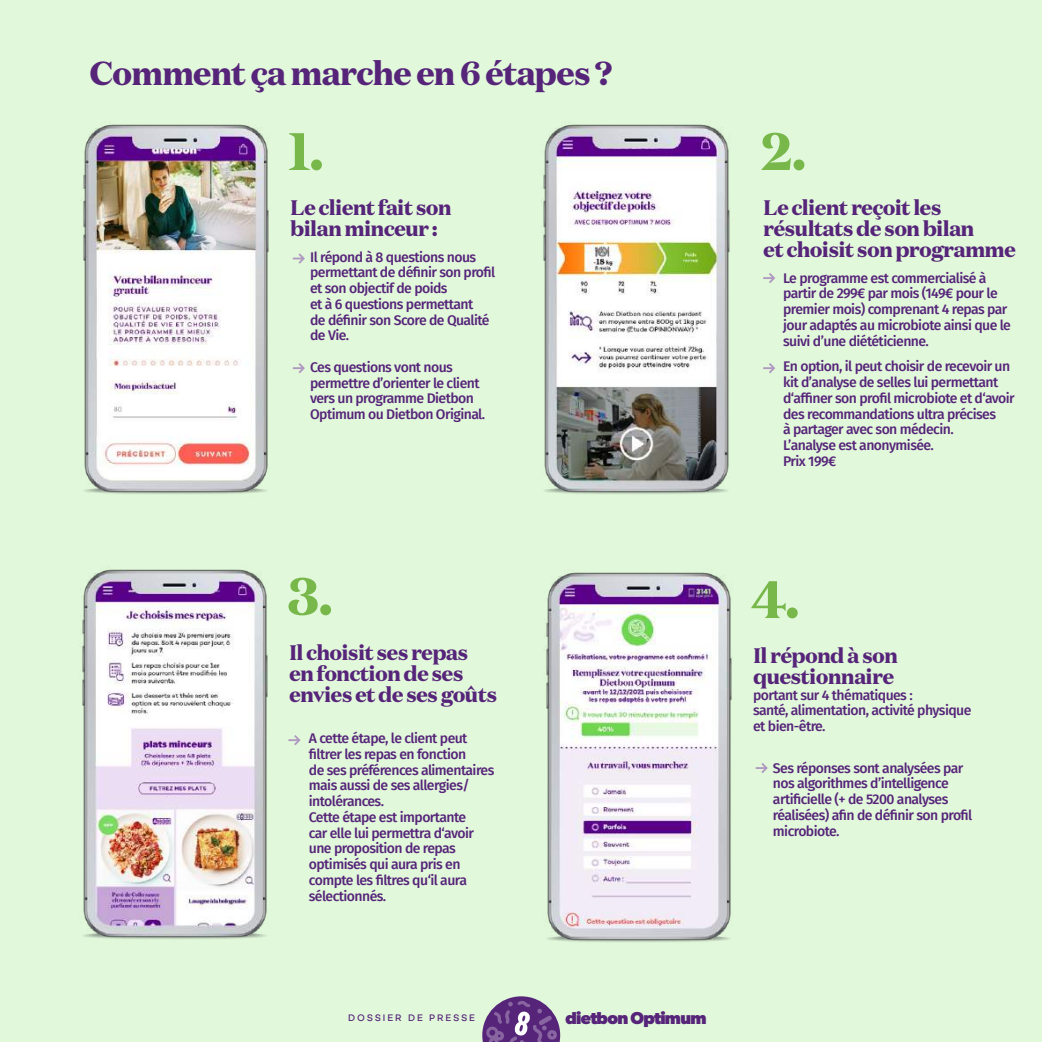
<style>
.page{position:relative;width:1042px;height:1042px;background:#e1f8db}
.page>*{position:absolute;margin:0;border:0;box-sizing:border-box;transform-origin:0 0}
.t1{font:900 52.5px "Domaine Text";color:#78b74a}
.t2{font:900 33.25px "Domaine Text";letter-spacing:-.04em;color:#562479}
.t3{font:900 21px/21px "Domaine Text";letter-spacing:-.04em;color:#562479}
.t4{font:700 17.32px "Gibson";letter-spacing:-.04em;color:#562479}
.t5{font:500 14px/15.8px "Fira Sans";letter-spacing:-.04em;color:#562479}
.t6{font:500 9.45px "Campton";letter-spacing:.195em;color:#562479}
</style>
<div class="page">
<img style="left:80px;top:124px;width:189px;height:370px">
<img style="left:541px;top:124px;width:189px;height:370px">
<svg style="left:763px;top:273px;width:12px;height:10px"></svg>
<svg style="left:763px;top:363px;width:12px;height:10px"></svg>
<svg style="left:293px;top:253px;width:12px;height:10px"></svg>
<svg style="left:293px;top:363px;width:12px;height:10px"></svg>
<img style="left:543px;top:572px;width:189px;height:370px">
<svg style="left:755px;top:763px;width:12px;height:10px"></svg>
<svg style="left:482px;top:996px;width:78px;height:46px"></svg>
<img style="left:79px;top:569px;width:189px;height:370px">
<svg style="left:288px;top:735px;width:12px;height:10px"></svg>
<h2 class="t2" style="left:89px;top:52px;width:525px">Comment ça marche en 6 étapes ?</h2>
<h1 class="t1" style="left:288px;top:117px;width:38px">1.</h1>
<h3 class="t3" style="left:290px;top:197px;width:163px">Le client fait son bilan minceur :</h3>
<p class="t5" style="left:310px;top:248px;width:187px">Il répond à 8 questions nous permettant de définir son profil et son objectif de poids<br>et à 6 questions permettant<br>de définir son Score de Qualité de Vie.</p>
<p class="t5" style="left:310px;top:358px;width:177px">Ces questions vont nous permettre d’orienter le client vers un programme Dietbon<br>Optimum ou Dietbon Original.</p>
<h1 class="t1" style="left:286px;top:561px;width:48px">3.</h1>
<h3 class="t3" style="left:289px;top:641px;width:210px">Il choisit ses repas en fonction de ses envies et de ses goûts</h3>
<p class="t5" style="left:309px;top:730px;width:187px">A cette étape, le client peut filtrer les repas en fonction<br>de ses préférences alimentaires mais aussi de ses allergies/ intolérances.<br>Cette étape est importante<br>car elle lui permettra d‘avoir une proposition de repas optimisés qui aura pris en compte les filtres qu‘il aura sélectionnés.</p>
<p class="t6" style="left:348px;top:1012px;width:129px">DOSSIER DE PRESSE</p>
<p class="t4" style="left:565px;top:1007px;width:143px">dietbon Optimum</p>
<h1 class="t1" style="left:761px;top:117px;width:47px">2.</h1>
<h3 class="t3" style="left:763px;top:197px;width:254px">Le client reçoit les résultats de son bilan<br>et choisit son programme</h3>
<p class="t5" style="left:783px;top:269px;width:229px">Le programme est commercialisé à partir de 299€ par mois (149€ pour le premier mois) comprenant 4 repas par jour adaptés au microbiote ainsi que le suivi d’une diététicienne.</p>
<p class="t5" style="left:783px;top:358px;width:233px">En option, il peut choisir de recevoir un kit d’analyse de selles lui permettant d‘affiner son profil microbiote et d‘avoir des recommandations ultra précises<br>à partager avec son médecin.<br>L’analyse est anonymisée.<br>Prix 199€</p>
<h1 class="t1" style="left:750px;top:564px;width:51px">4.</h1>
<h3 class="t3" style="left:753px;top:645px;width:146px">Il répond à son questionnaire</h3>
<p class="t5" style="left:753px;top:686px;width:220px">portant sur 4 thématiques :<br>santé, alimentation, activité physique et bien-être.</p>
<p class="t5" style="left:773px;top:759px;width:201px">Ses réponses sont analysées par nos algorithmes d’intelligence artificielle (+ de 5200 analyses réalisées) afin de définir son profil microbiote.</p>
</div>
